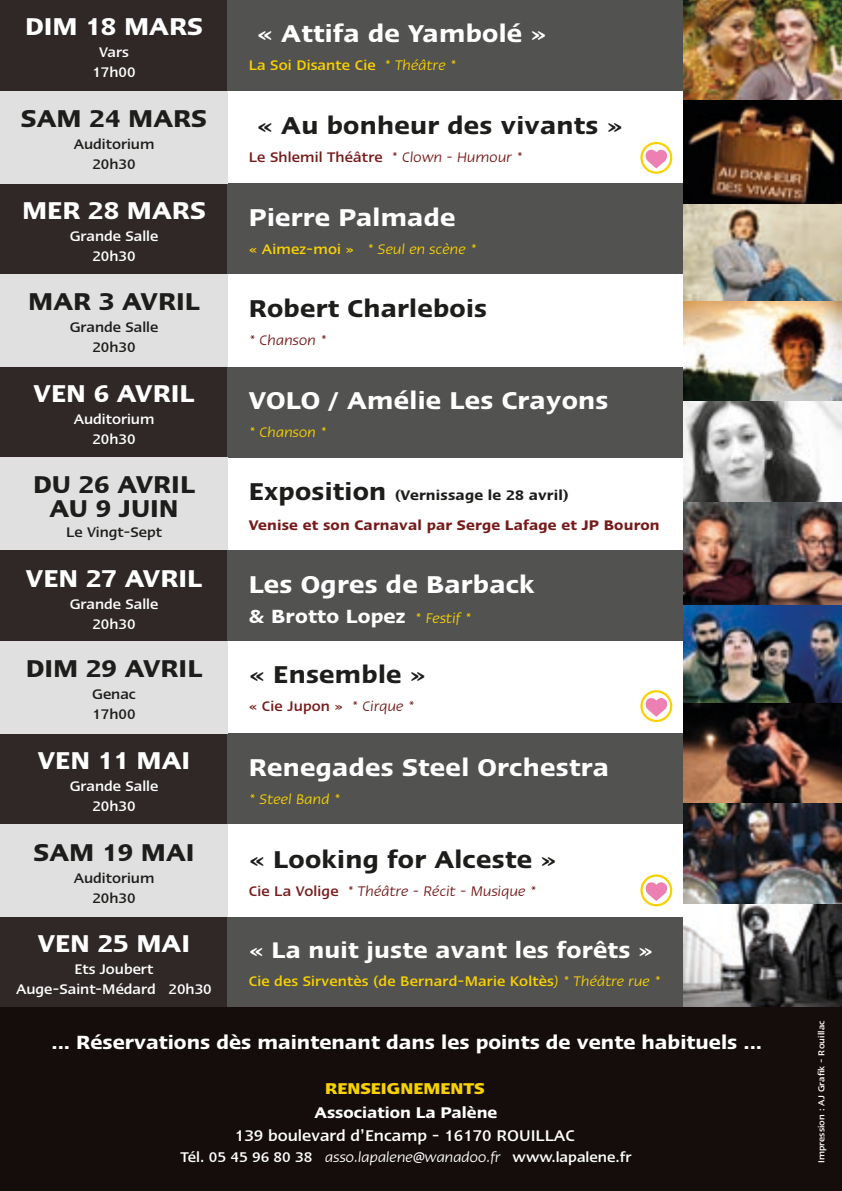
<style>
.page{position:relative;width:842px;height:1191px;background:#fff}
.page>*{position:absolute;margin:0;border:0;box-sizing:border-box;transform-origin:0 0}
.t1{font:600 28px "Linotype Ergo";letter-spacing:.01em;color:#fff}
.t2{font:600 28px/24px "Linotype Ergo";letter-spacing:.01em;color:#1d1d1b;text-align:center}
.t3{font:600 26px "Linotype Ergo";letter-spacing:.01em;color:#fff}
.t4{font:600 22px "Linotype Ergo";color:#fff}
.t5{font:700 18px "Linotype Ergo";color:#f8d100}
.t6{font:500 17.8px "Linotype Ergo";color:#fff}
.t7{font:600 17.8px "Linotype Ergo";color:#fff}
.t8{font:500 16.2px "Linotype Ergo";color:#fff}
.t9{font:500 16px/20px "Linotype Ergo";color:#fff;text-align:center}
.t10{font:500 16px "Linotype Ergo";letter-spacing:.01em;color:#f8d100}
.t11{font:600 16px/30px "Linotype Ergo";letter-spacing:.01em;color:#761b1b}
.t12{font:500 16px/20px "Linotype Ergo";color:#1d1d1b;text-align:center}
.t13{font:500 16px "Linotype Ergo";letter-spacing:.01em;color:#761b1b}
.t14{font:italic 16px "Linotype Ergo";letter-spacing:.01em;color:#f8d100}
.t15{font:italic 16px "Linotype Ergo";letter-spacing:.01em;color:#761b1b}
.t16{font:500 10px "Linotype Ergo";letter-spacing:.01em;color:#fff}
.s1{font-weight:400;font-style:italic}
.s2{font-weight:500;font-style:normal}
.s3{font-size:28px;color:#1d1d1b}
.s4{color:#1d1d1b}
.s5{font-weight:400;font-style:italic;font-size:16px;color:#f8d100}
</style>
<div class="page">
<div style="left:0;top:1006px;width:842px;height:185px;background:#150d0c"></div>
<div style="left:0;top:0;width:227px;height:1006px;background:#2f2827"></div>
<div style="left:0;top:824px;width:227px;height:93px;background:#e0e0e0"></div>
<div style="left:227px;top:733px;width:615px;height:91px;background:#525251"></div>
<div style="left:227px;top:917px;width:615px;height:89px;background:#525251"></div>
<div style="left:227px;top:0;width:615px;height:91px;background:#525251"></div>
<div style="left:227px;top:183px;width:615px;height:91px;background:#525251"></div>
<div style="left:227px;top:367px;width:615px;height:90px;background:#525251"></div>
<div style="left:227px;top:550px;width:615px;height:91px;background:#525251"></div>
<div style="left:0;top:91px;width:227px;height:92px;background:#e0e0e0"></div>
<div style="left:0;top:274px;width:227px;height:93px;background:#e0e0e0"></div>
<div style="left:0;top:457px;width:227px;height:93px;background:#e0e0e0"></div>
<div style="left:0;top:641px;width:227px;height:92px;background:#e0e0e0"></div>
<img style="left:683px;top:0;width:159px;height:100px">
<img style="left:683px;top:203px;width:159px;height:98px">
<img style="left:683px;top:301px;width:159px;height:101px">
<img style="left:683px;top:402px;width:159px;height:102px">
<img style="left:683px;top:100px;width:159px;height:103px">
<img style="left:683px;top:603px;width:159px;height:100px">
<img style="left:683px;top:703px;width:159px;height:100px">
<img style="left:683px;top:803px;width:159px;height:101px">
<img style="left:683px;top:904px;width:159px;height:102px">
<img style="left:683px;top:502px;width:158px;height:103px">
<svg style="left:641px;top:143px;width:30px;height:30px"></svg>
<div style="left:640px;top:142px;width:32px;height:32px;border:2px solid #f8d100;border-radius:50%"></div>
<svg style="left:643px;top:147px;width:25px;height:21px"></svg>
<svg style="left:641px;top:691px;width:30px;height:30px"></svg>
<div style="left:640px;top:690px;width:32px;height:32px;border:2px solid #f8d100;border-radius:50%"></div>
<svg style="left:643px;top:695px;width:25px;height:21px"></svg>
<svg style="left:641px;top:875px;width:30px;height:30px"></svg>
<div style="left:640px;top:874px;width:32px;height:32px;border:2px solid #f8d100;border-radius:50%"></div>
<svg style="left:643px;top:879px;width:25px;height:22px"></svg>
<p class="t1" style="left:25px;top:12px;width:179px">DIM 18 MARS</p>
<p class="t9" style="left:92px;top:42px;width:45px">Vars<br>17h00</p>
<p class="t2" style="left:21px;top:106px;width:188px">SAM 24 MARS</p>
<p class="t12" style="left:74px;top:134px;width:82px">Auditorium<br>20h30</p>
<p class="t1" style="left:22px;top:195px;width:185px">MER 28 MARS</p>
<p class="t9" style="left:70px;top:226px;width:90px">Grande Salle<br>20h30</p>
<p class="t2" style="left:28px;top:290px;width:173px">MAR 3 AVRIL</p>
<p class="t12" style="left:70px;top:317px;width:90px">Grande Salle<br>20h30</p>
<p class="t1" style="left:34px;top:379px;width:162px">VEN 6 AVRIL</p>
<p class="t9" style="left:74px;top:409px;width:82px">Auditorium<br>20h30</p>
<p class="t2" style="left:33px;top:472px;width:163px">DU 26 AVRIL<br>AU 9 JUIN</p>
<p class="t12" style="left:66px;top:522px;width:97px">Le Vingt-Sept</p>
<p class="t1" style="left:26px;top:563px;width:178px">VEN 27 AVRIL</p>
<p class="t9" style="left:70px;top:593px;width:90px">Grande Salle<br>20h30</p>
<p class="t2" style="left:26px;top:656px;width:178px">DIM 29 AVRIL</p>
<p class="t12" style="left:92px;top:684px;width:45px;text-align:left">Genac<br>17h00</p>
<p class="t1" style="left:38px;top:745px;width:154px">VEN 11 MAI</p>
<p class="t9" style="left:70px;top:776px;width:90px">Grande Salle<br>20h30</p>
<p class="t2" style="left:34px;top:839px;width:162px">SAM 19 MAI</p>
<p class="t12" style="left:74px;top:867px;width:82px">Auditorium<br>20h30</p>
<p class="t1" style="left:38px;top:928px;width:154px">VEN 25 MAI</p>
<p class="t9" style="left:16px;top:959px;width:197px">Ets Joubert<br>Auge-Saint-Médard 20h30</p>
<p class="t1" style="left:257px;top:19px;width:292px">« Attifa de Yambolé »</p>
<p class="t10" style="left:249px;top:57px;width:209px">La Soi Disante Cie <span class="s1">* Théâtre *</span></p>
<p class="t2" style="left:257px;top:113px;width:368px">« Au bonheur des vivants »</p>
<p class="t13" style="left:249px;top:149px;width:276px">Le Shlemil Théâtre <span class="s1">* Clown - Humour *</span></p>
<p class="t1" style="left:249px;top:202px;width:208px">Pierre Palmade</p>
<p class="t14" style="left:249px;top:240px;width:230px"><span class="s2">« Aimez-moi »</span> * Seul en scène *</p>
<p class="t2" style="left:249px;top:297px;width:240px">Robert Charlebois</p>
<p class="t15" style="left:249px;top:332px;width:80px">* Chanson *</p>
<p class="t1" style="left:249px;top:386px;width:361px">VOLO / Amélie Les Crayons</p>
<p class="t14" style="left:249px;top:423px;width:80px">* Chanson *</p>
<p class="t11" style="left:249px;top:480px;width:412px"><span class="s3">Exposition</span> <span class="s4">(Vernissage le 28 avril)<br></span>Venise et son Carnaval par Serge Lafage et JP Bouron</p>
<p class="t1" style="left:249px;top:569px;width:287px">Les Ogres de Barback</p>
<p class="t4" style="left:249px;top:604px;width:224px">&amp; Brotto Lopez <span class="s5">* Festif *</span></p>
<p class="t2" style="left:249px;top:662px;width:179px">« Ensemble »</p>
<p class="t13" style="left:249px;top:698px;width:167px">« Cie Jupon » <span class="s1">* Cirque *</span></p>
<p class="t1" style="left:249px;top:752px;width:362px">Renegades Steel Orchestra</p>
<p class="t14" style="left:249px;top:790px;width:93px">* Steel Band *</p>
<p class="t2" style="left:249px;top:847px;width:309px">« Looking for Alceste »</p>
<p class="t15" style="left:249px;top:882px;width:289px"><span class="s2">Cie La Volige</span> * Théâtre - Récit - Musique *</p>
<p class="t3" style="left:249px;top:936px;width:406px">« La nuit juste avant les forêts »</p>
<p class="t10" style="left:249px;top:972px;width:414px">Cie des Sirventès (de Bernard-Marie Koltès<span class="s1">) * Théâtre rue *</span></p>
<p class="t4" style="left:51px;top:1031px;width:712px">... Réservations dès maintenant dans les points de vente habituels ...</p>
<p class="t5" style="left:325px;top:1078px;width:161px">RENSEIGNEMENTS</p>
<p class="t7" style="left:314px;top:1103px;width:184px">Association La Palène</p>
<p class="t6" style="left:235px;top:1125px;width:342px">139 boulevard d’Encamp - 16170 ROUILLAC</p>
<p class="t8" style="left:180px;top:1148px;width:453px">Tél. 05 45 96 80 38 <span class="s1">asso.lapalene@wanadoo.fr</span> www.lapalene.fr</p>
<p class="t16" style="left:816px;top:1163px;width:144px;rotate:-90deg">Impression : AJ Grafik - Rouillac</p>
</div>
